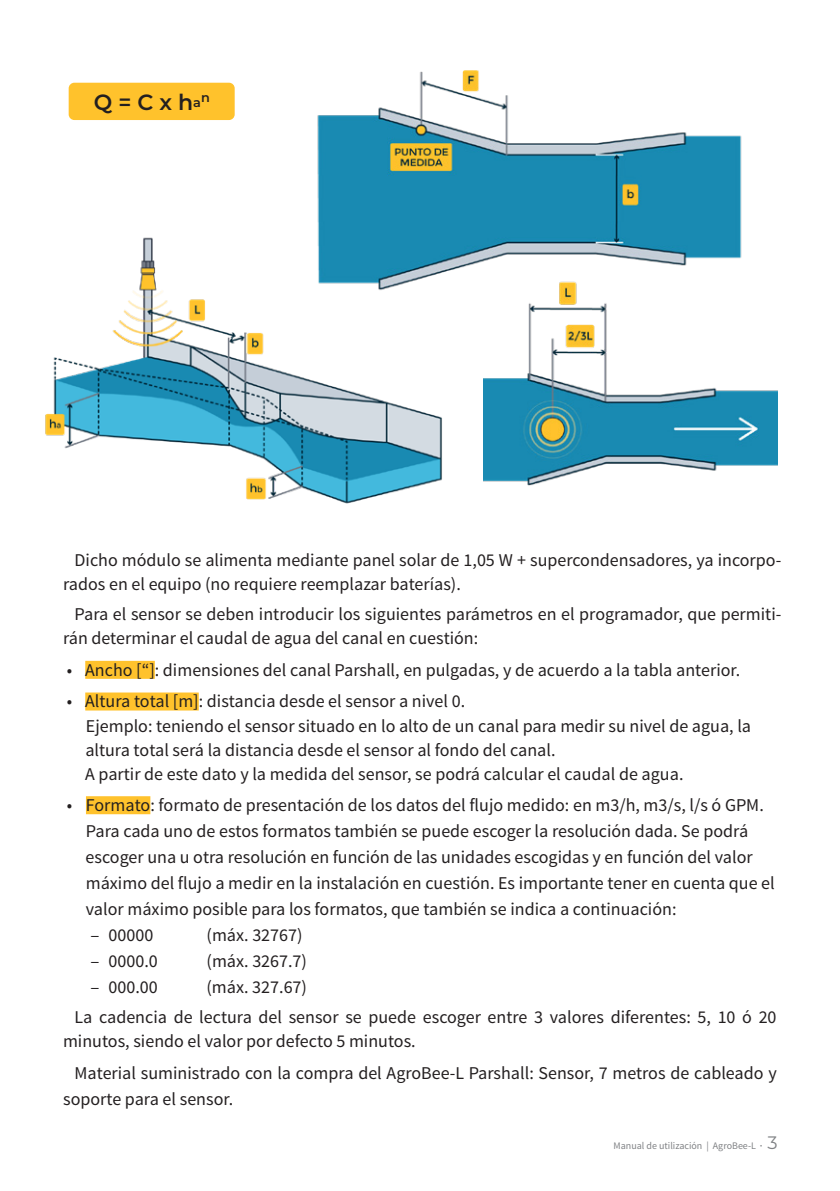
<style>
.page{position:relative;width:840px;height:1191px;background:#fff}
.page>*{position:absolute;margin:0;border:0;box-sizing:border-box;transform-origin:0 0}
.t1{font:600 22px "Montserrat";color:#231f20}
.t2{font:18px/24px "Source Sans Pro";color:#231f20}
.t3{font:10px "Source Sans Pro";color:#808285}
.s1{font-size:12.8px}
.s2{font-weight:600}
.s3{font-family:"Montserrat";font-size:18px}
</style>
<div class="page">
<div style="left:69px;top:83px;width:165px;height:37px;background:#ffc22c;border-radius:6px"></div>
<img style="left:317px;top:70px;width:425px;height:198px">
<img style="left:45px;top:223px;width:414px;height:281px">
<img style="left:483px;top:247px;width:293px;height:239px">
<div style="left:85px;top:661px;width:70px;height:18px;background:#ffc22c"></div>
<div style="left:85px;top:692px;width:114px;height:18px;background:#ffc22c"></div>
<div style="left:86px;top:796px;width:64px;height:18px;background:#ffc22c"></div>
<p class="t1" style="left:94px;top:86px;width:118px">Q = C x h<span class="s1">a</span><sup>n</sup></p>
<p class="t2" style="left:63px;top:549px;width:719px;text-indent:12px">Dicho módulo se alimenta mediante panel solar de 1,05 W + supercondensadores, ya incorpo&shy;rados en el equipo (no requiere reemplazar baterías).</p>
<p class="t2" style="left:63px;top:602px;width:719px;text-indent:12px">Para el sensor se deben introducir los siguientes parámetros en el programador, que permiti&shy;rán determinar el caudal de agua del canal en cuestión:</p>
<p class="t2" style="left:67px;top:658px;width:674px">• Ancho [“]: dimensiones del canal Parshall, en pulgadas, y de acuerdo a la tabla anterior.</p>
<p class="t2" style="left:85px;top:690px;width:667px;text-indent:-18px">• Altura total [m]: distancia desde el sensor a nivel 0.<br>Ejemplo: teniendo el sensor situado en lo alto de un canal para medir su nivel de agua, la altura total será la distancia desde el sensor al fondo del canal.<br>A partir de este dato y la medida del sensor, se podrá calcular el caudal de agua.</p>
<p class="t2" style="left:86px;top:792px;width:690px;line-height:26px;text-indent:-19px">• Formato: formato de presentación de los datos del flujo medido: en m3/h, m3/s, l/s ó GPM.<br>Para cada uno de estos formatos también se puede escoger la resolución dada. Se podrá escoger una u otra resolución en función de las unidades escogidas y en función del valor máximo del flujo a medir en la instalación en cuestión. Es importante tener en cuenta que el valor máximo posible para los formatos, que también se indica a continuación:<br>‒ 00000</p>
<p class="t2" style="left:206px;top:923px;width:97px">(máx. 32767)</p>
<p class="t2" style="left:90px;top:949px;width:69px">‒ 0000.0</p>
<p class="t2" style="left:206px;top:949px;width:102px">(máx. 3267.7)</p>
<p class="t2" style="left:90px;top:975px;width:69px">‒ 000.00</p>
<p class="t2" style="left:74px;top:972px;width:703px;line-height:29.6px;text-indent:132px">(máx. 327.67)<br>La cadencia de lectura del sensor se puede escoger entre 3 valores diferentes: 5, 10 ó 20</p>
<p class="t2" style="left:74px;top:1025px;width:703px;line-height:31.6px;text-indent:-12px">minutos, siendo el valor por defecto 5 minutos.<br>Material suministrado con la compra del AgroBee-L Parshall: Sensor, 7 metros de cableado y</p>
<p class="t2" style="left:63px;top:1086px;width:171px">soporte para el sensor.</p>
<p class="t3" style="left:613px;top:1139px;width:165px">Manual de utilización | AgroBee-L <span class="s2">·</span> <span class="s3">3</span></p>
</div>
